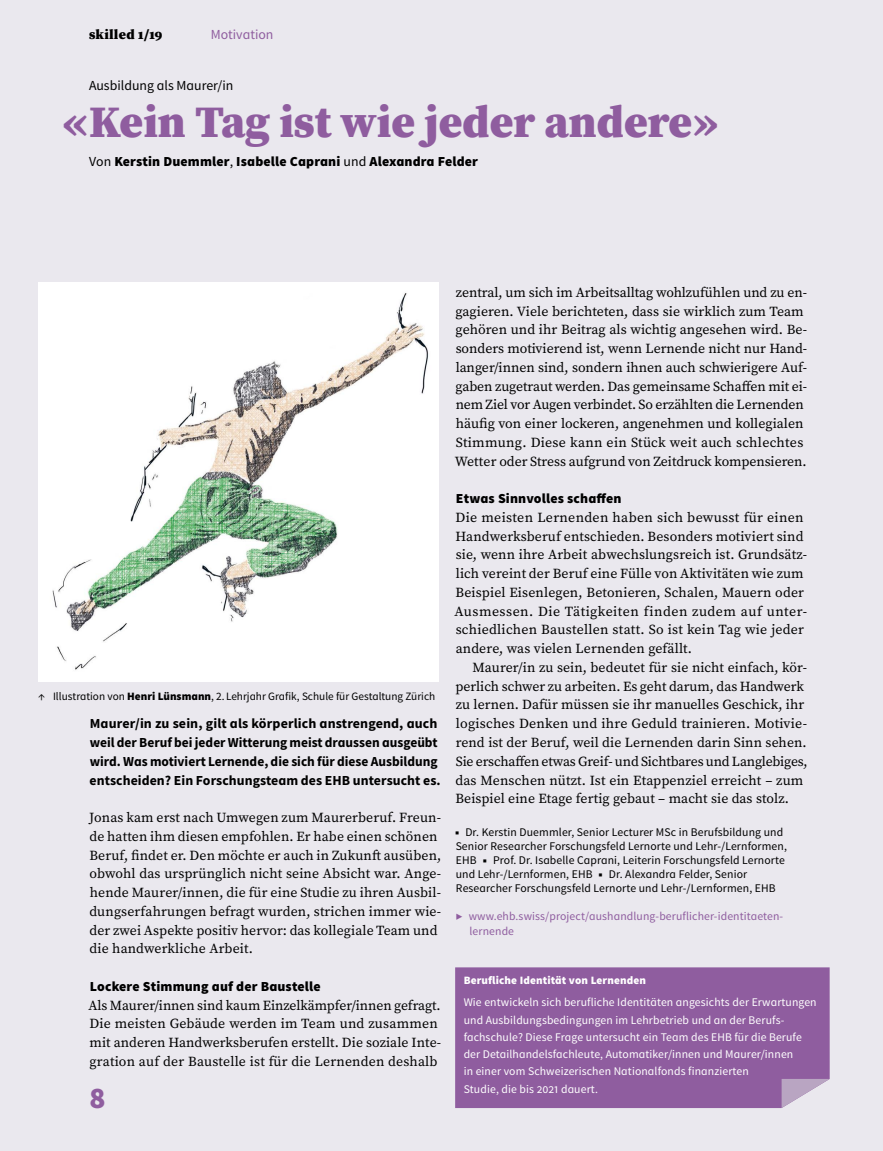
<style>
.page{position:relative;width:883px;height:1151px;background:#fff}
.page>*{position:absolute;margin:0;border:0;box-sizing:border-box;transform-origin:0 0}
.P-Obertitel{font:900 45px "Source Serif Pro";color:#8f5d9f}
.t1{font:900 30px "Source Sans Pro";color:#8f5d9f}
.P-Lauftext-ohne-Einz{font:13.8px/18.8px "Source Serif Pro";letter-spacing:.005em;color:#000}
.P-Lauftext{font:13.8px/18.8px "Source Serif Pro";letter-spacing:.005em;color:#000}
.P-Lead{font:700 13.8px/18.8px "Source Sans Pro";color:#000}
.P-Zwischentitel{font:900 13.8px "Source Sans Pro";letter-spacing:.01em;color:#000}
.P-Autor{font:900 13.8px "Source Sans Pro";letter-spacing:.01em;color:#000}
.P-Obertitel-2{font:13.8px "Source Sans Pro";color:#000}
.H2-Kolumnentitel{font:900 13.8px "Source Serif Pro";letter-spacing:.02em;color:#000}
.H2-Kolumnentitel-2{font:13.8px "Source Sans Pro";color:#8f5d9f}
.P-Info-Box{font:11.7px/17.2px "Source Sans Pro";letter-spacing:.01em;color:#fff}
.P-Infos-nach-Text{font:11.7px/14.1px "Source Sans Pro";letter-spacing:.01em;color:#000}
.P-www-Links-nach-Tex{font:11.7px/14.1px "Source Sans Pro";letter-spacing:.01em;color:#8f5d9f}
.Artefakt-Bildlegende{font:11.25px "Source Sans Pro";color:#000}
.P-Info-Box-Titel{font:900 11.25px "Source Sans Pro";letter-spacing:.01em;color:#fff}
.s1{font-weight:400}
.s2{font-weight:900}
</style>
<div class="page">
<div style="left:0;top:0;width:882px;height:1151px;background:#eae8ee"></div>
<div style="left:455px;top:967px;width:374px;height:141px;background:#8f5d9f"></div>
<svg style="left:781px;top:1079px;width:48px;height:29px"></svg>
<img style="left:38px;top:283px;width:400px;height:398px">
<h2 class="H2-Kolumnentitel" style="left:89px;top:25px;width:75px">skilled 1/19</h2>
<h2 class="H2-Kolumnentitel-2" style="left:211px;top:26px;width:64px">Motivation</h2>
<p class="P-Obertitel-2" style="left:89px;top:77px;width:146px">Ausbildung als Maurer/in</p>
<p class="P-Obertitel" style="left:63px;top:91px;width:656px">«Kein Tag ist wie jeder andere»</p>
<p class="P-Autor" style="left:89px;top:152px;width:390px"><span class="s1">Von</span> Kerstin Duemmler<span class="s1">,</span> Isabelle Caprani <span class="s1">und</span> Alexandra Felder</p>
<p class="Artefakt-Bildlegende" style="left:38px;top:689px;width:398px">↑ Illustration von <span class="s2">Henri Lünsmann</span>, 2. Lehrjahr Grafik, Schule für Gestaltung Zürich</p>
<p class="P-Lead" style="left:90px;top:714px;width:352px">Maurer/in zu sein, gilt als körperlich anstrengend, auch weil der Beruf bei jeder Witterung meist draussen ausgeübt wird. Was motiviert Lernende, die sich für diese Ausbildung entscheiden? Ein Forschungsteam des EHB untersucht es.</p>
<p class="P-Lauftext-ohne-Einz" style="left:89px;top:808px;width:353px">Jonas kam erst nach Umwegen zum Maurerberuf. Freun&shy;de hatten ihm diesen empfohlen. Er habe einen schönen Beruf, findet er. Den möchte er auch in Zukunft ausüben, obwohl das ursprünglich nicht seine Absicht war. Ange&shy;hende Maurer/innen, die für eine Studie zu ihren Ausbil&shy;dungserfahrungen befragt wurden, strichen immer wie&shy;der zwei Aspekte positiv hervor: das kollegiale Team und die handwerkliche Arbeit.</p>
<p class="P-Zwischentitel" style="left:90px;top:977px;width:232px">Lockere Stimmung auf der Baustelle</p>
<p class="P-Lauftext-ohne-Einz" style="left:88px;top:995px;width:354px">Als Maurer/innen sind kaum Einzelkämpfer/innen gefragt.<br>Die meisten Gebäude werden im Team und zusammen mit anderen Handwerksberufen erstellt. Die soziale Inte&shy;gration auf der Baustelle ist für die Lernenden deshalb</p>
<h2 class="t1" style="left:89px;top:1078px;width:18px">8</h2>
<p class="P-Lauftext-ohne-Einz" style="left:454px;top:283px;width:353px">zentral, um sich im Arbeitsalltag wohlzufühlen und zu en&shy;gagieren. Viele berichteten, dass sie wirklich zum Team gehören und ihr Beitrag als wichtig angesehen wird. Be&shy;sonders motivierend ist, wenn Lernende nicht nur Hand&shy;langer/innen sind, sondern ihnen auch schwierigere Auf&shy;gaben zugetraut werden. Das gemeinsame Schaffen mit ei&shy;nem Ziel vor Augen verbindet. So erzählten die Lernenden häufig von einer lockeren, angenehmen und kollegialen Stimmung. Diese kann ein Stück weit auch schlechtes Wetter oder Stress aufgrund von Zeitdruck kompensieren.</p>
<p class="P-Zwischentitel" style="left:456px;top:489px;width:167px">Etwas Sinnvolles schaffen</p>
<p class="P-Lauftext-ohne-Einz" style="left:454px;top:508px;width:354px">Die meisten Lernenden haben sich bewusst für einen Handwerksberuf entschieden. Besonders motiviert sind sie, wenn ihre Arbeit abwechslungsreich ist. Grundsätz&shy;lich vereint der Beruf eine Fülle von Aktivitäten wie zum Beispiel Eisenlegen, Betonieren, Schalen, Mauern oder Ausmessen. Die Tätigkeiten finden zudem auf unter&shy;schiedlichen Baustellen statt. So ist kein Tag wie jeder andere, was vielen Lernenden gefällt.</p>
<p class="P-Lauftext" style="left:455px;top:658px;width:353px;text-indent:17px">Maurer/in zu sein, bedeutet für sie nicht einfach, kör&shy;perlich schwer zu arbeiten. Es geht darum, das Handwerk zu lernen. Dafür müssen sie ihr manuelles Geschick, ihr logisches Denken und ihre Geduld trainieren. Motivie&shy;rend ist der Beruf, weil die Lernenden darin Sinn sehen.<br>Sie erschaffen etwas Greif- und Sichtbares und Langlebiges, das Menschen nützt. Ist ein Etappenziel erreicht – zum Beispiel eine Etage fertig gebaut – macht sie das stolz.</p>
<p class="P-Infos-nach-Text" style="left:455px;top:825px;width:333px"><span class="s2">■</span> Dr. Kerstin Duemmler, Senior Lecturer MSc in Berufsbildung und Senior Researcher Forschungsfeld Lernorte und Lehr-/Lernformen, EHB <span class="s2">■</span> Prof. Dr. Isabelle Caprani, Leiterin Forschungsfeld Lernorte und Lehr-/Lernformen, EHB <span class="s2">■</span> Dr. Alexandra Felder, Senior Researcher Forschungsfeld Lernorte und Lehr-/Lernformen, EHB</p>
<p class="P-www-Links-nach-Tex" style="left:469px;top:909px;width:315px;text-indent:-14px">▶ www.ehb.swiss/project/aushandlung-beruflicher-identitaeten&shy;lernende</p>
<h6 class="P-Info-Box-Titel" style="left:463px;top:973px;width:184px">Berufliche Identität von Lernenden</h6>
<p class="P-Info-Box" style="left:463px;top:994px;width:354px">Wie entwickeln sich berufliche Identitäten angesichts der Erwartungen und Ausbildungsbedingungen im Lehrbetrieb und an der Berufs&shy;fachschule? Diese Frage untersucht ein Team des EHB für die Berufe der Detailhandelsfachleute, Automatiker/innen und Maurer/innen<br>in einer vom Schweizerischen Nationalfonds finanzierten<br>Studie, die bis 2021 dauert.</p>
</div>
